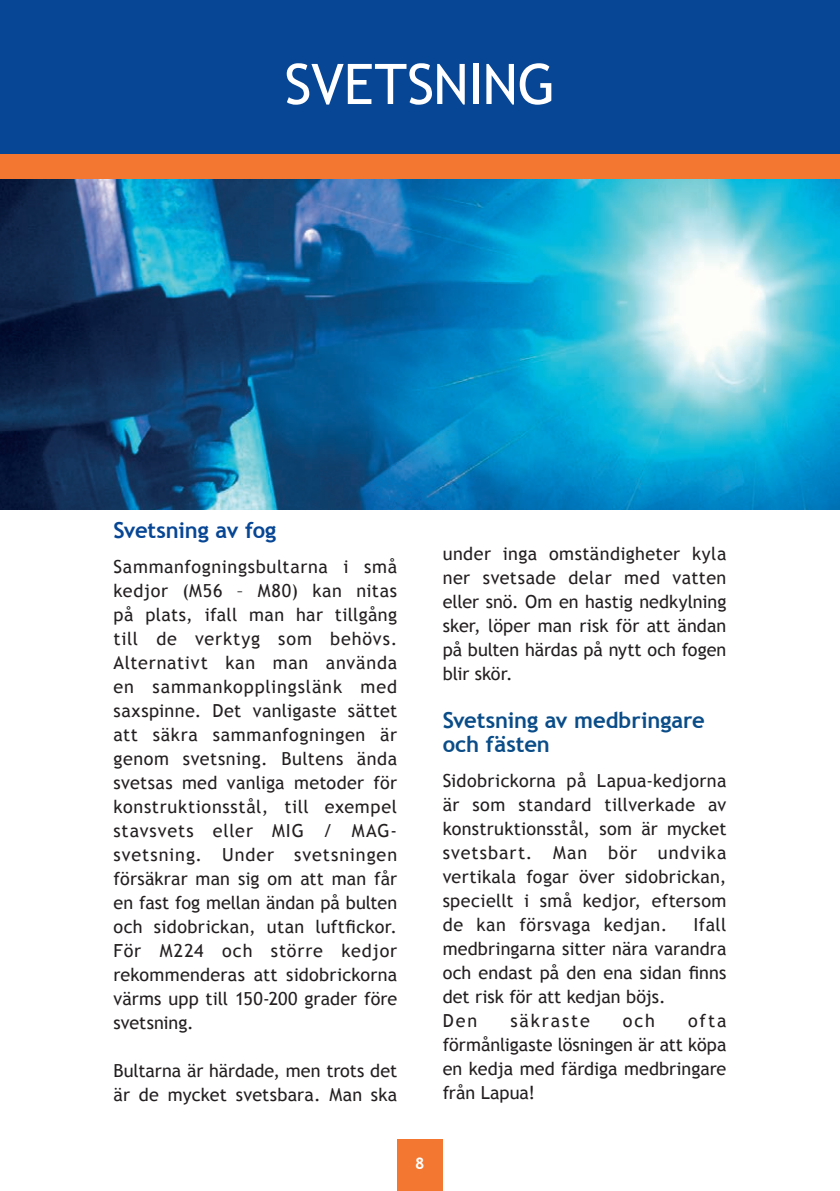
<style>
.page{position:relative;width:840px;height:1191px;background:#fff}
.page>*{position:absolute;margin:0;border:0;box-sizing:border-box;transform-origin:0 0}
.t1{font:56px "Trebuchet MS";letter-spacing:-.01em;color:#fff}
.t2{font:700 22px/24px "Trebuchet MS";letter-spacing:-.005em;color:#094c88}
.t3{font:700 22px "Trebuchet MS";letter-spacing:-.01em;color:#074694}
.t4{font:18px/24px "Trebuchet MS";letter-spacing:.005em;color:#231f20;text-align:justify}
.t5{font:18px "Trebuchet MS";letter-spacing:.105em;color:#231f20}
.t6{font:700 16px "Trebuchet MS";color:#fff}
</style>
<div class="page">
<div style="left:397px;top:1140px;width:45px;height:51px;background:#f37730"></div>
<div style="left:0;top:0;width:839px;height:167px;background:#074694"></div>
<div style="left:0;top:154px;width:839px;height:25px;background:#f37730"></div>
<img style="left:0;top:179px;width:839px;height:330px">
<h1 class="t1" style="left:284px;top:51px;width:272px">SVETSNING</h1>
<p class="t3" style="left:113px;top:516px;width:164px">Svetsning av fog</p>
<p class="t4" style="left:113px;top:555px;width:285px">Sammanfogningsbultarna i små kedjor (M56 – M80) kan nitas på plats, ifall man har tillgång till de verktyg som behövs.<br>Alternativt kan man använda en sammankopplingslänk med saxspinne. Det vanligaste sättet att säkra sammanfogningen är genom svetsning. Bultens ända svetsas med vanliga metoder för konstruktionsstål, till exempel stavsvets eller MIG / MAG&shy;svetsning. Under svetsningen försäkrar man sig om att man får en fast fog mellan ändan på bulten och sidobrickan, utan luftfickor.<br>För M224 och större kedjor rekommenderas att sidobrickorna värms upp till 150-200 grader före svetsning.</p>
<p class="t4" style="left:113px;top:1059px;width:285px">Bultarna är härdade, men trots det är de mycket svetsbara. Man ska</p>
<p class="t4" style="left:442px;top:541px;width:285px">under inga omständigheter kyla ner svetsade delar med vatten eller snö. Om en hastig nedkylning sker, löper man risk för att ändan på bulten härdas på nytt och fogen blir skör.</p>
<p class="t2" style="left:442px;top:708px;width:263px">Svetsning av medbringare och fästen</p>
<p class="t4" style="left:442px;top:769px;width:285px">Sidobrickorna på Lapua-kedjorna är som standard tillverkade av konstruktionsstål, som är mycket svetsbart. Man bör undvika vertikala fogar över sidobrickan, speciellt i små kedjor, eftersom de kan försvaga kedjan.</p>
<p class="t4" style="left:442px;top:913px;width:285px;text-align:left;text-indent:251px">Ifall medbringarna sitter nära varandra och endast på den ena sidan finns det risk för att kedjan böjs.<br>Den</p>
<p class="t5" style="left:510px;top:1010px;width:81px">säkraste</p>
<p class="t4" style="left:622px;top:1009px;width:34px">och</p>
<p class="t4" style="left:442px;top:1009px;width:285px;text-indent:245px">ofta förmånligaste lösningen är att köpa en kedja med färdiga medbringare från Lapua!</p>
<p class="t6" style="left:415px;top:1152px;width:11px">8</p>
</div>
